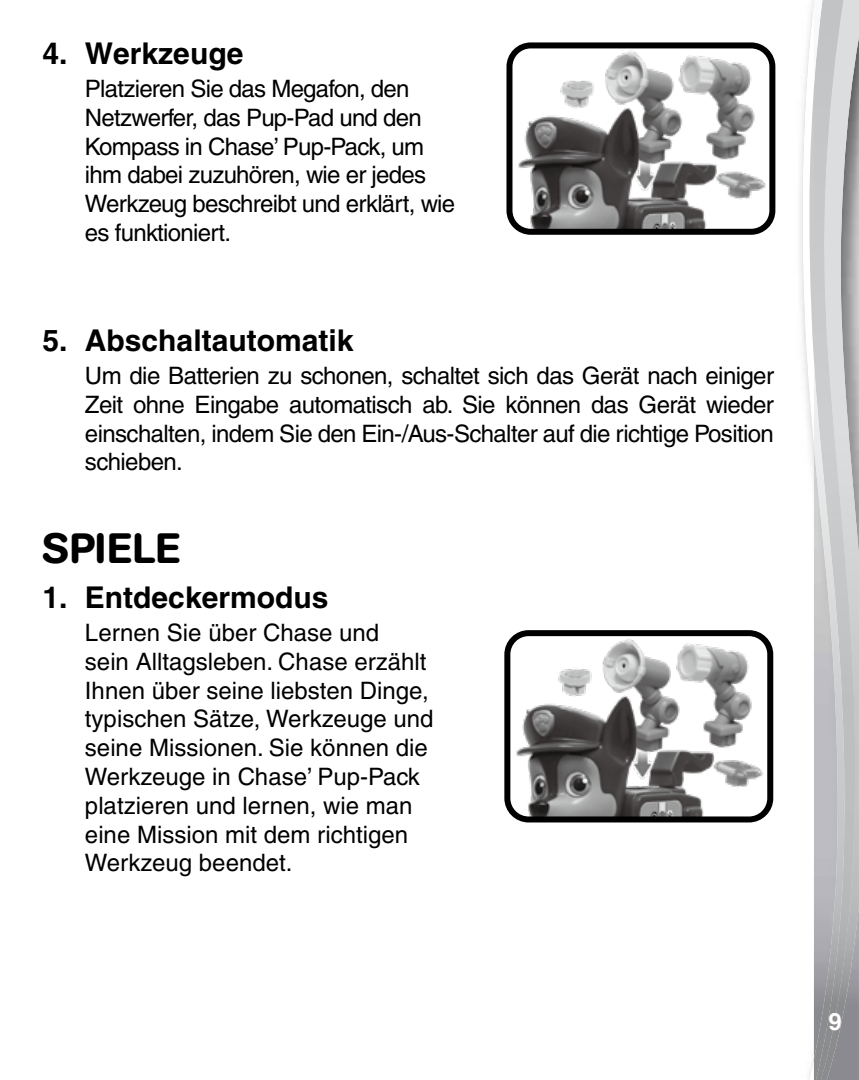
<style>
.page{position:relative;width:859px;height:1080px;background:#fff}
.page>*{position:absolute;margin:0;border:0;box-sizing:border-box;transform-origin:0 0}
.t1{font:500 42px "AG Book Rounded";letter-spacing:.02em;color:#000}
.t2{font:700 30px "Helvetica";color:#000}
.t3{font:500 24px/28.8px "Helvetica";color:#000;text-align:justify}
.t4{font:500 24px/28.8px "Helvetica";letter-spacing:-.03em;color:#000}
.t5{font:700 24px "Helvetica";color:#fff}
</style>
<div class="page">
<svg style="left:802px;top:0;width:12px;height:1080px"></svg>
<img style="left:847px;top:906px;width:12px;height:174px">
<svg style="left:847px;top:0;width:12px;height:906px;background:#b6b7b8"></svg>
<img style="left:814px;top:0;width:33px;height:1080px">
<img style="left:511px;top:637px;width:255px;height:178px">
<div style="left:504px;top:630px;width:269px;height:192px;border:6px solid #000;border-radius:21px"></div>
<img style="left:513px;top:49px;width:255px;height:179px">
<div style="left:506px;top:42px;width:269px;height:193px;border:6px solid #000;border-radius:21px"></div>
<p class="t2" style="left:42px;top:35px;width:202px">4. Werkzeuge</p>
<p class="t4" style="left:85px;top:74px;width:372px">Platzieren Sie das Megafon, den<br>Netzwerfer, das Pup-Pad und den<br>Kompass in Chase’ Pup-Pack, um ihm dabei zuzuhören, wie er jedes<br>Werkzeug beschreibt und erklärt, wie es funktioniert.</p>
<p class="t2" style="left:42px;top:322px;width:312px">5. Abschaltautomatik</p>
<p class="t3" style="left:85px;top:361px;width:690px">Um die Batterien zu schonen, schaltet sich das Gerät nach einiger Zeit ohne Eingabe automatisch ab. Sie können das Gerät wieder einschalten, indem Sie den Ein-/Aus-Schalter auf die richtige Position schieben.</p>
<h1 class="t1" style="left:42px;top:524px;width:139px">SPIELE</h1>
<p class="t2" style="left:42px;top:579px;width:287px">1. Entdeckermodus</p>
<p class="t3" style="left:85px;top:618px;width:350px;text-align:left">Lernen Sie über Chase und<br>sein Alltagsleben. Chase erzählt<br>Ihnen über seine liebsten Dinge, typischen Sätze, Werkzeuge und seine Missionen. Sie können die<br>Werkzeuge in Chase’ Pup-Pack platzieren und lernen, wie man eine Mission mit dem richtigen<br>Werkzeug beendet.</p>
<p class="t5" style="left:828px;top:1007px;width:15px">9</p>
</div>
